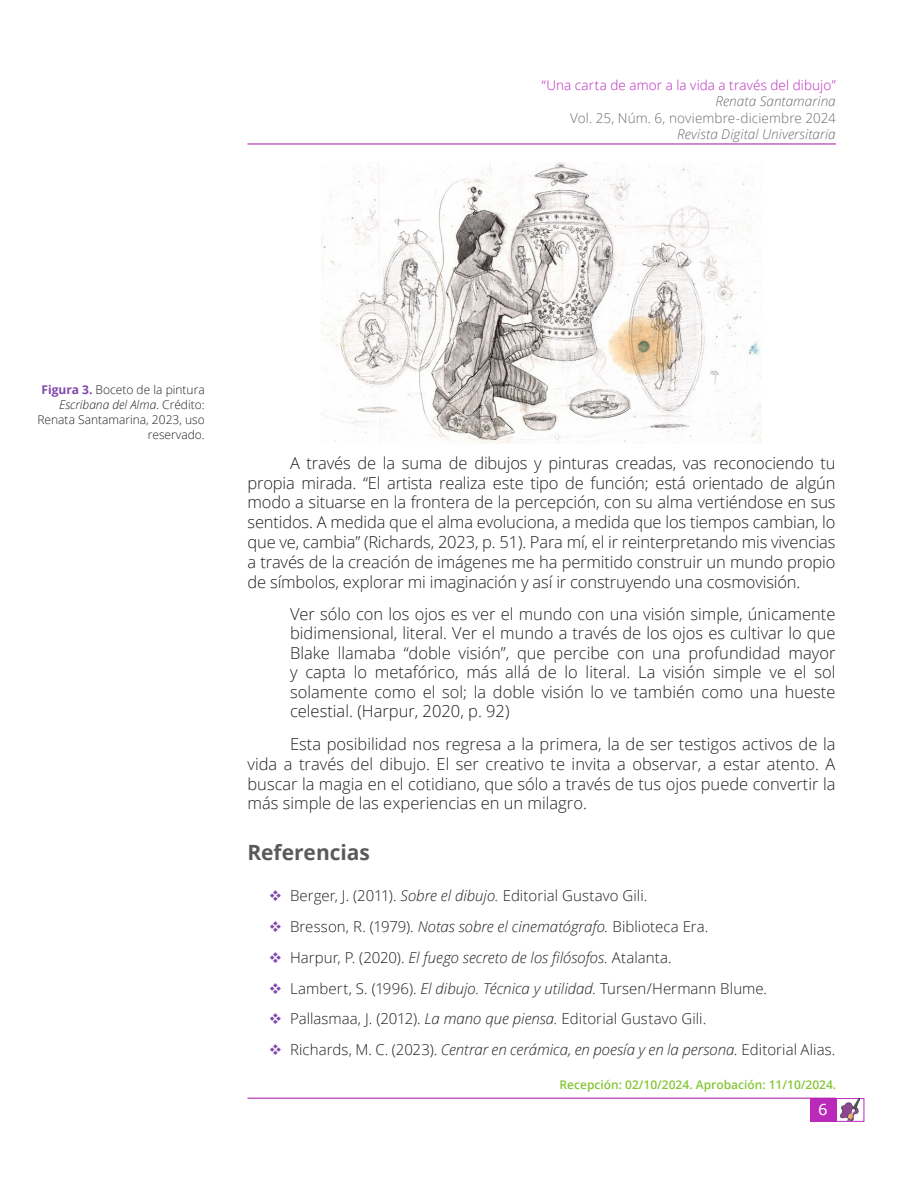
<style>
.page{position:relative;width:918px;height:1188px;background:#fff}
.page>*{position:absolute;margin:0;border:0;box-sizing:border-box;transform-origin:0 0}
.subtitulo-1{font:700 21px "Open Sans";color:#5a5a5d}
.texto_sangria{font:300 16.5px/19.8px "Open Sans";letter-spacing:-.005em;color:#231f20;text-align:justify}
.cita_bando{font:300 16.5px/19.5px "Open Sans";color:#231f20;text-align:justify}
.t1{font:300 15px "Open Sans";letter-spacing:.005em;color:#231f20}
.t2{font:italic 300 15px "Open Sans";color:#231f20}
.t3{font:15px "Verdana";color:#fff}
.t4{font:italic 300 13.5px "Open Sans";letter-spacing:.005em;color:#6c6d70}
.t5{font:300 13.5px "Open Sans";letter-spacing:.01em;color:#bb29bb}
.t6{font:300 13.5px "Open Sans";letter-spacing:.01em;color:#6c6d70}
.imagen{font:300 12px/15px "Open Sans";color:#231f20;text-align:right}
.recepcion{font:600 12px "Open Sans";color:#86c536}
.s1{font-weight:700;color:#8246af}
.s2{font-style:italic}
.s3{color:#8246af}
.s4{font-style:normal}
</style>
<div class="page">
<div style="left:810px;top:1098px;width:26px;height:24px;background:#bb29bb"></div>
<hr style="left:247px;top:1097px;width:589px;height:2px;background:#deb0de">
<hr style="left:247px;top:1098px;width:589px;height:1px;background:#bb29bb">
<div style="left:836px;top:1098px;width:28px;height:24px;border:1px solid #bb29bb"></div>
<img style="left:840px;top:1098px;width:20px;height:23px">
<hr style="left:247px;top:143px;width:589px;height:2px;background:#ce85ce">
<hr style="left:247px;top:144px;width:589px;height:1px;background:#bb29bb">
<img style="left:322px;top:162px;width:440px;height:281px">
<p class="t5" style="left:542px;top:76px;width:296px">“Una carta de amor a la vida a través del dibujo”</p>
<p class="t4" style="left:715px;top:92px;width:122px">Renata Santamarina</p>
<p class="t6" style="left:570px;top:108px;width:267px">Vol. 25, Núm. 6, noviembre-diciembre 2024</p>
<p class="t4" style="left:677px;top:125px;width:160px">Revista Digital Universitaria</p>
<p class="imagen" style="left:37px;top:382px;width:169px"><span class="s1">Figura 3.</span> Boceto de la pintura<br><span class="s2">Escribana del Alma</span>. Crédito:<br>Renata Santamarina, 2023, uso reservado.</p>
<p class="texto_sangria" style="left:248px;top:453px;width:590px;text-indent:43px">A través de la suma de dibujos y pinturas creadas, vas reconociendo tu propia mirada. “El artista realiza este tipo de función; está orientado de algún modo a situarse en la frontera de la percepción, con su alma vertiéndose en sus sentidos. A medida que el alma evoluciona, a medida que los tiempos cambian, lo que ve, cambia” (Richards, 2023, p. 51). Para mí, el ir reinterpretando mis vivencias a través de la creación de imágenes me ha permitido construir un mundo propio de símbolos, explorar mi imaginación y así ir construyendo una cosmovisión.</p>
<p class="cita_bando" style="left:290px;top:604px;width:547px">Ver sólo con los ojos es ver el mundo con una visión simple, únicamente bidimensional, literal. Ver el mundo a través de los ojos es cultivar lo que Blake llamaba “doble visión”, que percibe con una profundidad mayor y capta lo metafórico, más allá de lo literal. La visión simple ve el sol solamente como el sol; la doble visión lo ve también como una hueste celestial. (Harpur, 2020, p. 92)</p>
<p class="texto_sangria" style="left:248px;top:734px;width:590px;text-indent:43px">Esta posibilidad nos regresa a la primera, la de ser testigos activos de la vida a través del dibujo. El ser creativo te invita a observar, a estar atento. A buscar la magia en el cotidiano, que sólo a través de tus ojos puede convertir la más simple de las experiencias en un milagro.</p>
<p class="subtitulo-1" style="left:248px;top:838px;width:124px">Referencias</p>
<p class="t1" style="left:269px;top:886px;width:380px"><span class="s3">❖</span> Berger, J. (2011). <span class="s2">Sobre el dibujo.</span> Editorial Gustavo Gili.</p>
<p class="t1" style="left:269px;top:916px;width:441px"><span class="s3">❖</span> Bresson, R. (1979). <span class="s2">Notas sobre el cinematógrafo.</span> Biblioteca Era.</p>
<p class="t2" style="left:269px;top:947px;width:404px"><span class="s3">❖</span> <span class="s4">Harpur, P. (2020).</span> El fuego secreto de los filósofos. <span class="s4">Atalanta.</span></p>
<p class="t1" style="left:269px;top:978px;width:500px"><span class="s3">❖</span> Lambert, S. (1996). <span class="s2">El dibujo. Técnica y utilidad.</span> Tursen/Hermann Blume.</p>
<p class="t1" style="left:269px;top:1009px;width:439px"><span class="s3">❖</span> Pallasmaa, J. (2012). <span class="s2">La mano que piensa.</span> Editorial Gustavo Gili.</p>
<p class="t2" style="left:269px;top:1039px;width:568px"><span class="s3">❖</span> <span class="s4">Richards, M. C. (2023).</span> Centrar en cerámica, en poesía y en la persona. <span class="s4">Editorial Alias.</span></p>
<p class="recepcion" style="left:560px;top:1077px;width:278px">Recepción: 02/10/2024. Aprobación: 11/10/2024.</p>
<p class="t3" style="left:818px;top:1097px;width:38px">6 6</p>
</div>
